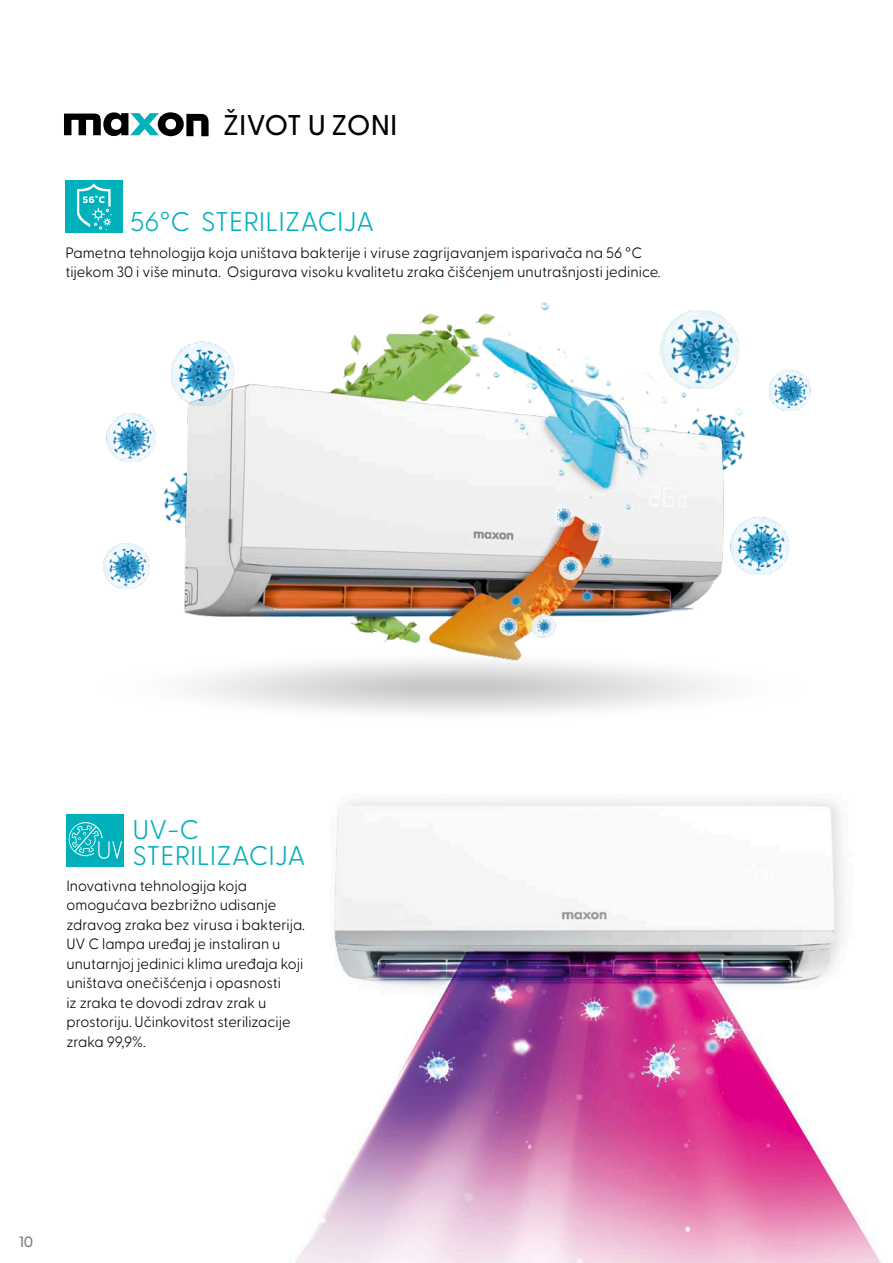
<style>
.page{position:relative;width:893px;height:1263px;background:#fff}
.page>*{position:absolute;margin:0;border:0;box-sizing:border-box;transform-origin:0 0}
.t1{font:500 28.5px "Greycliff CF";color:#000}
.t2{font:300 27px/25.5px "Greycliff CF";color:#00b0ba}
.t3{font:300 15px/19.5px "Greycliff CF";color:#000}
.t4{font:500 15px "Greycliff CF";color:#76767a}
</style>
<div class="page">
<img style="left:118px;top:272px;width:624px;height:428px">
<img style="left:166px;top:338px;width:77px;height:67px">
<img style="left:103px;top:540px;width:53px;height:48px">
<img style="left:655px;top:304px;width:87px;height:84px">
<img style="left:769px;top:369px;width:42px;height:42px">
<img style="left:727px;top:513px;width:62px;height:61px">
<img style="left:106px;top:410px;width:56px;height:52px">
<img style="left:295px;top:800px;width:588px;height:463px">
<div style="left:66px;top:814px;width:58px;height:53px;background:#00b0ba"></div>
<svg style="left:68px;top:822px;width:54px;height:37px"></svg>
<div style="left:65px;top:180px;width:58px;height:53px;background:#00b0ba"></div>
<svg style="left:77px;top:184px;width:35px;height:46px"></svg>
<svg style="left:64px;top:112px;width:145px;height:25px"></svg>
<h1 class="t1" style="left:223px;top:104px;width:176px">ŽIVOT U ZONI</h1>
<h2 class="t2" style="left:130px;top:206px;width:246px">56°C STERILIZACIJA</h2>
<p class="t3" style="left:65px;top:241px;width:597px">Pametna tehnologija koja uništava bakterije i viruse zagrijavanjem isparivača na 56 °C tijekom 30 i više minuta. Osigurava visoku kvalitetu zraka čišćenjem unutrašnjosti jedinice.</p>
<h2 class="t2" style="left:132px;top:815px;width:175px">UV-C<br>STERILIZACIJA</h2>
<p class="t3" style="left:66px;top:874px;width:240px">Inovativna tehnologija koja omogućava bezbrižno udisanje zdravog zraka bez virusa i bakterija.<br>UV C lampa uređaj je instaliran u unutarnjoj jedinici klima uređaja koji uništava onečišćenja i opasnosti<br>iz zraka te dovodi zdrav zrak u prostoriju. Učinkovitost sterilizacije zraka 99,9%.</p>
<p class="t4" style="left:19px;top:1231px;width:16px">10</p>
</div>
